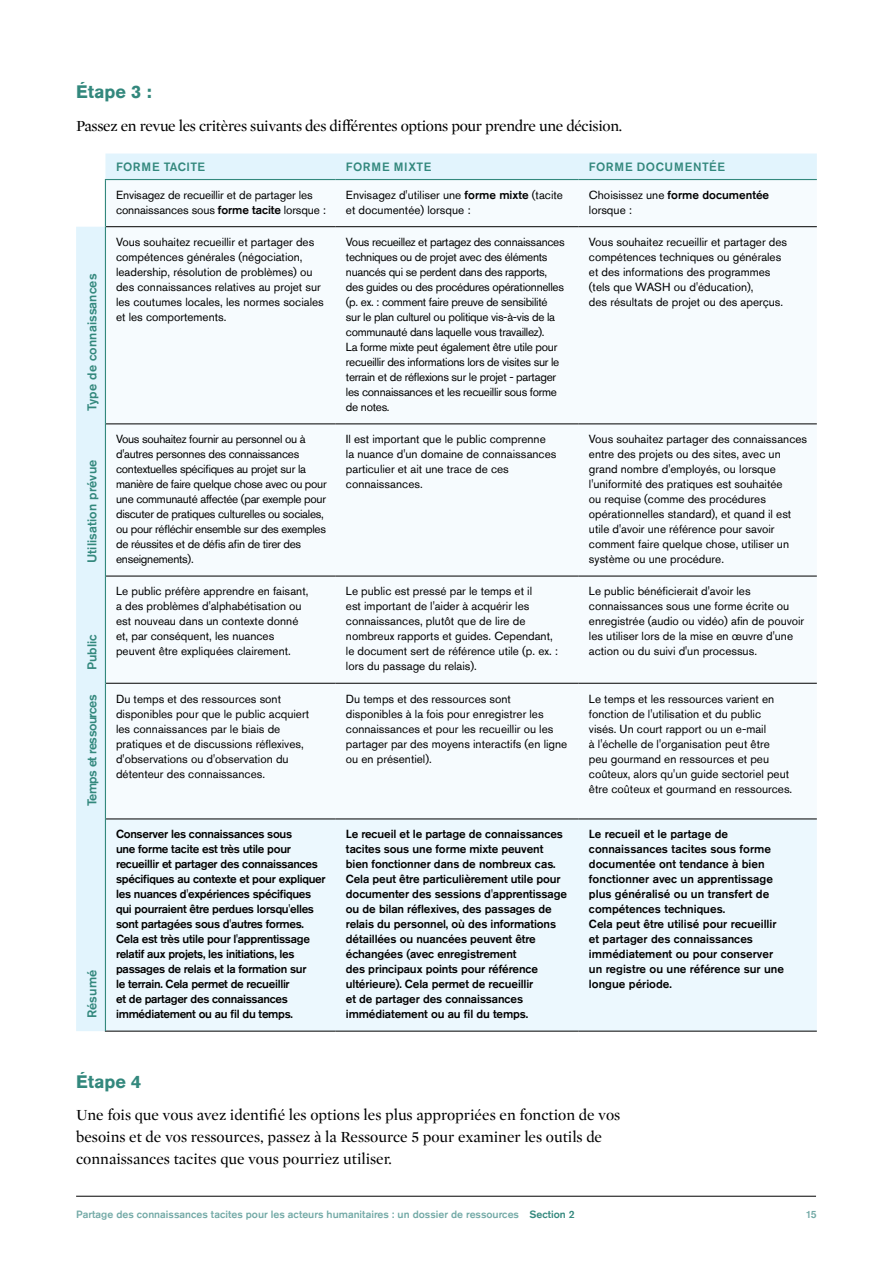
<style>
.page{position:relative;width:893px;height:1263px;background:#fff}
.page>*{position:absolute;margin:0;border:0;box-sizing:border-box;transform-origin:0 0}
.t1{font:700 18px "Akzidenz Grotesk Std";color:#33887d}
.t2{font:15.75px/21.8px "Mercury Display";color:#000}
.t3{font:15.75px "Mercury Display";letter-spacing:-.02em;color:#000}
.t4{font:500 12.75px "Akzidenz Grotesk Std";letter-spacing:.01em;color:#33887d}
.t5{font:500 12.75px "Akzidenz Grotesk Std";letter-spacing:-.04em;color:#33887d}
.t6{font:500 12px "Akzidenz Grotesk Std";letter-spacing:.035em;color:#33887d}
.t7{font:500 12px "Akzidenz Grotesk Std";letter-spacing:.055em;color:#33887d}
.t8{font:11.7px/15px "Akzidenz Grotesk Std";color:#000}
.t9{font:500 11.7px/15px "Akzidenz Grotesk Std";letter-spacing:-.01em;color:#000}
.t10{font:11.7px/15px "Akzidenz Grotesk Std";letter-spacing:-.025em;color:#000}
.t11{font:500 10.5px "Akzidenz Grotesk Std";color:#74aaa7}
.s1{font-weight:500}
.s2{color:#33887d}
</style>
<div class="page">
<hr style="left:76px;top:1196px;width:740px;height:1px;background:#000">
<div style="left:76px;top:154px;width:741px;height:877px;background:#e2f4fd"></div>
<div style="left:106px;top:180px;width:711px;height:639px;background:#f6fbfe"></div>
<div style="left:106px;top:820px;width:711px;height:211px;background:#ecf8fe"></div>
<hr style="left:105px;top:179px;width:230px;height:1px;background:#33887d">
<hr style="left:335px;top:179px;width:243px;height:1px;background:#33887d">
<hr style="left:578px;top:179px;width:239px;height:1px;background:#33887d">
<hr style="left:106px;top:226px;width:229px;height:1px;background:#000">
<hr style="left:335px;top:226px;width:243px;height:1px;background:#000">
<hr style="left:578px;top:226px;width:239px;height:1px;background:#000">
<hr style="left:106px;top:424px;width:229px;height:1px;background:#000">
<hr style="left:335px;top:424px;width:243px;height:1px;background:#000">
<hr style="left:578px;top:424px;width:239px;height:1px;background:#000">
<hr style="left:106px;top:576px;width:229px;height:1px;background:#000">
<hr style="left:335px;top:576px;width:243px;height:1px;background:#000">
<hr style="left:578px;top:576px;width:239px;height:1px;background:#000">
<hr style="left:106px;top:683px;width:229px;height:1px;background:#000">
<hr style="left:335px;top:683px;width:243px;height:1px;background:#000">
<hr style="left:578px;top:683px;width:239px;height:1px;background:#000">
<hr style="left:106px;top:819px;width:229px;height:1px;background:#000">
<hr style="left:335px;top:819px;width:243px;height:1px;background:#000">
<hr style="left:578px;top:819px;width:239px;height:1px;background:#000">
<hr style="left:105px;top:1031px;width:230px;height:1px;background:#000">
<hr style="left:335px;top:1031px;width:243px;height:1px;background:#000">
<hr style="left:578px;top:1031px;width:239px;height:1px;background:#000">
<hr style="left:105px;top:227px;width:1px;height:197px;background:#33887d">
<hr style="left:105px;top:424px;width:1px;height:152px;background:#33887d">
<hr style="left:105px;top:576px;width:1px;height:107px;background:#33887d">
<hr style="left:105px;top:683px;width:1px;height:136px;background:#33887d">
<hr style="left:105px;top:819px;width:1px;height:212px;background:#33887d">
<hr style="left:105px;top:180px;width:1px;height:47px;background:#33887d">
<h1 class="t1" style="left:76px;top:81px;width:77px">Étape 3 :</h1>
<h2 class="t3" style="left:76px;top:114px;width:548px">Passez en revue les critères suivants des différentes options pour prendre une décision.</h2>
<p class="t6" style="left:116px;top:159px;width:91px">FORME TACITE</p>
<p class="t6" style="left:346px;top:159px;width:87px">FORME MIXTE</p>
<p class="t7" style="left:589px;top:159px;width:138px">FORME DOCUMENTÉE</p>
<p class="t8" style="left:116px;top:187px;width:212px">Envisagez de recueillir et de partager les connaissances sous <span class="s1">forme tacite</span> lorsque :</p>
<p class="t8" style="left:346px;top:187px;width:219px">Envisagez d'utiliser une <span class="s1">forme mixte</span> (tacite et documentée) lorsque :</p>
<p class="t8" style="left:589px;top:187px;width:182px">Choisissez une <span class="s1">forme documentée </span>lorsque :</p>
<p class="t4" style="left:84px;top:411px;width:139px;rotate:-90deg">Type de connaissances</p>
<p class="t4" style="left:84px;top:563px;width:105px;rotate:-90deg">Utilisation prévue</p>
<p class="t4" style="left:84px;top:670px;width:38px;rotate:-90deg">Public</p>
<p class="t8" style="left:116px;top:234px;width:209px">Vous souhaitez recueillir et partager des compétences générales (négociation, leadership, résolution de problèmes) ou des connaissances relatives au projet sur les coutumes locales, les normes sociales et les comportements.</p>
<p class="t10" style="left:346px;top:234px;width:220px">Vous recueillez et partagez des connaissances techniques ou de projet avec des éléments nuancés qui se perdent dans des rapports, des guides ou des procédures opérationnelles (p. ex. : comment faire preuve de sensibilité sur le plan culturel ou politique vis-à-vis de la communauté dans laquelle vous travaillez).<br>La forme mixte peut également être utile pour recueillir des informations lors de visites sur le terrain et de réflexions sur le projet - partager les connaissances et les recueillir sous forme de notes.</p>
<p class="t8" style="left:589px;top:234px;width:200px">Vous souhaitez recueillir et partager des compétences techniques ou générales et des informations des programmes (tels que WASH ou d'éducation),<br>des résultats de projet ou des aperçus.</p>
<p class="t10" style="left:116px;top:432px;width:212px">Vous souhaitez fournir au personnel ou à d'autres personnes des connaissances contextuelles spécifiques au projet sur la manière de faire quelque chose avec ou pour une communauté affectée (par exemple pour discuter de pratiques culturelles ou sociales, ou pour réfléchir ensemble sur des exemples de réussites et de défis afin de tirer des enseignements).</p>
<p class="t8" style="left:346px;top:432px;width:212px">Il est important que le public comprenne la nuance d'un domaine de connaissances particulier et ait une trace de ces connaissances.</p>
<p class="t8" style="left:589px;top:432px;width:220px">Vous souhaitez partager des connaissances entre des projets ou des sites, avec un grand nombre d'employés, ou lorsque l'uniformité des pratiques est souhaitée<br>ou requise (comme des procédures opérationnelles standard), et quand il est utile d'avoir une référence pour savoir comment faire quelque chose, utiliser un système ou une procédure.</p>
<p class="t8" style="left:116px;top:584px;width:194px">Le public préfère apprendre en faisant, a des problèmes d'alphabétisation ou est nouveau dans un contexte donné et, par conséquent, les nuances peuvent être expliquées clairement.</p>
<p class="t8" style="left:346px;top:584px;width:214px">Le public est pressé par le temps et il<br>est important de l'aider à acquérir les connaissances, plutôt que de lire de nombreux rapports et guides. Cependant, le document sert de référence utile (p. ex. : lors du passage du relais).</p>
<p class="t8" style="left:589px;top:584px;width:217px">Le public bénéficierait d'avoir les connaissances sous une forme écrite ou enregistrée (audio ou vidéo) afin de pouvoir les utiliser lors de la mise en œuvre d'une action ou du suivi d'un processus.</p>
<p class="t5" style="left:84px;top:806px;width:113px;rotate:-90deg">Temps et ressources</p>
<p class="t8" style="left:116px;top:691px;width:195px">Du temps et des ressources sont disponibles pour que le public acquiert les connaissances par le biais de pratiques et de discussions réflexives, d'observations ou d'observation du détenteur des connaissances.</p>
<p class="t8" style="left:346px;top:691px;width:223px">Du temps et des ressources sont disponibles à la fois pour enregistrer les connaissances et pour les recueillir ou les partager par des moyens interactifs (en ligne ou en présentiel).</p>
<p class="t8" style="left:589px;top:691px;width:205px">Le temps et les ressources varient en fonction de l'utilisation et du public<br>visés. Un court rapport ou un e-mail<br>à l'échelle de l'organisation peut être<br>peu gourmand en ressources et peu coûteux, alors qu'un guide sectoriel peut être coûteux et gourmand en ressources.</p>
<p class="t4" style="left:84px;top:1018px;width:50px;rotate:-90deg">Résumé</p>
<p class="t9" style="left:116px;top:826px;width:211px">Conserver les connaissances sous<br>une forme tacite est très utile pour recueillir et partager des connaissances spécifiques au contexte et pour expliquer les nuances d'expériences spécifiques qui pourraient être perdues lorsqu'elles sont partagées sous d'autres formes.<br>Cela est très utile pour l'apprentissage relatif aux projets, les initiations, les passages de relais et la formation sur<br>le terrain. Cela permet de recueillir<br>et de partager des connaissances immédiatement ou au fil du temps.</p>
<p class="t9" style="left:346px;top:826px;width:223px">Le recueil et le partage de connaissances tacites sous une forme mixte peuvent bien fonctionner dans de nombreux cas.<br>Cela peut être particulièrement utile pour documenter des sessions d'apprentissage ou de bilan réflexives, des passages de relais du personnel, où des informations détaillées ou nuancées peuvent être échangées (avec enregistrement<br>des principaux points pour référence ultérieure). Cela permet de recueillir<br>et de partager des connaissances immédiatement ou au fil du temps.</p>
<p class="t9" style="left:589px;top:826px;width:197px">Le recueil et le partage de connaissances tacites sous forme documentée ont tendance à bien fonctionner avec un apprentissage plus généralisé ou un transfert de compétences techniques.<br>Cela peut être utilisé pour recueillir et partager des connaissances immédiatement ou pour conserver un registre ou une référence sur une longue période.</p>
<h1 class="t1" style="left:76px;top:1071px;width:67px">Étape 4</h1>
<h2 class="t2" style="left:76px;top:1103px;width:546px">Une fois que vous avez identifié les options les plus appropriées en fonction de vos besoins et de vos ressources, passez à la Ressource 5 pour examiner les outils de connaissances tacites que vous pourriez utiliser.</h2>
<p class="t11" style="left:76px;top:1208px;width:500px">Partage des connaissances tacites pour les acteurs humanitaires : un dossier de ressources <span class="s2">Section 2</span></p>
<p class="t11" style="left:806px;top:1208px;width:13px">15</p>
</div>
